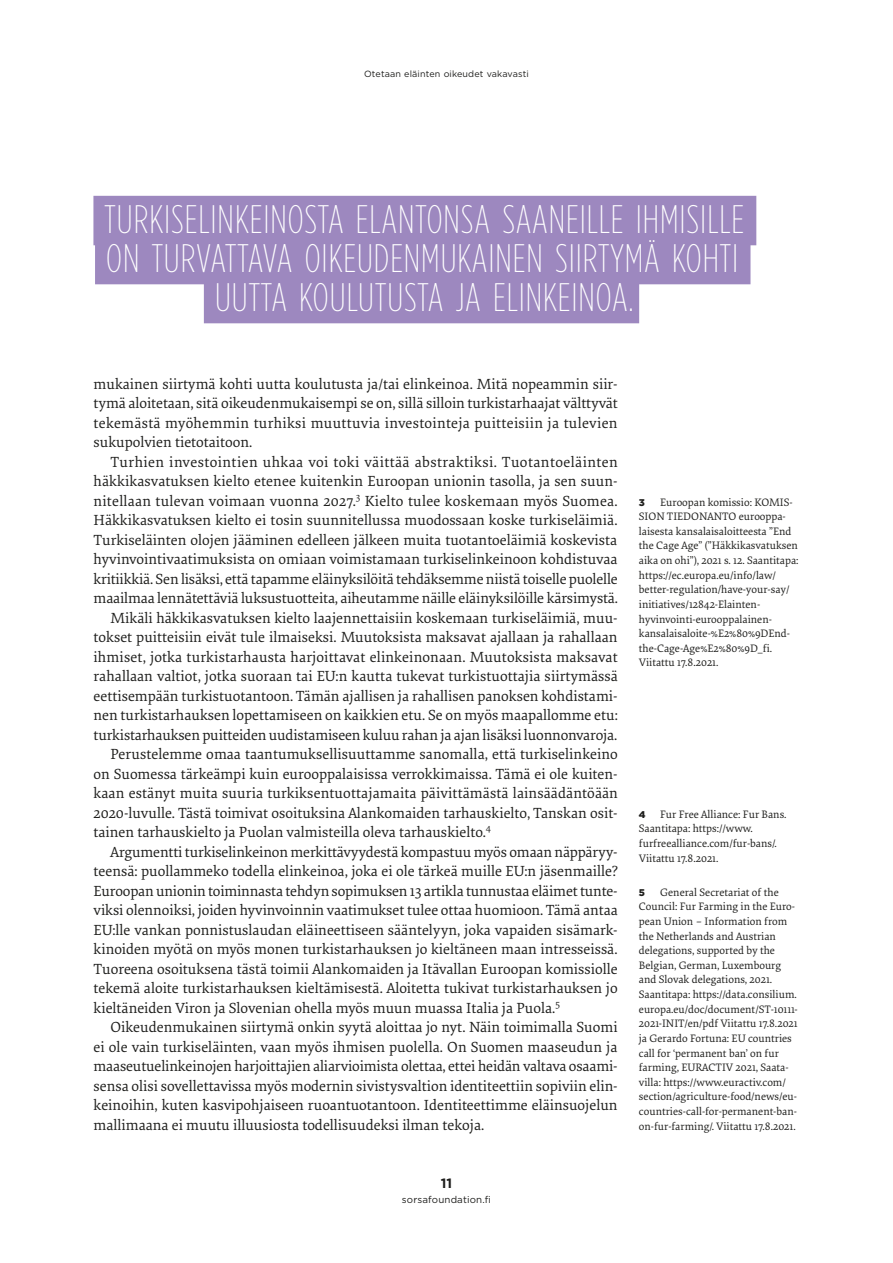
<style>
.page{position:relative;width:893px;height:1263px;background:#fff}
.page>*{position:absolute;margin:0;border:0;box-sizing:border-box;transform-origin:0 0}
.t1{font:200 39.75px/39px "Gotham Condensed";letter-spacing:.025em;color:#fff;text-align:center}
.t2{font:15.3px/19.5px "Elena Basic";color:#1d1d1b;text-align:justify}
.t3{font:15.3px "Elena Basic";letter-spacing:.025em;color:#1d1d1b}
.t4{font:700 13.5px "Gotham";color:#1d1d1b}
.t5{font:11.25px/14.7px "Elena Basic";color:#1d1d1b}
.t6{font:9.75px "Gotham";letter-spacing:.015em;color:#1d1d1b}
.t7{font:900 9.75px "Gotham";color:#1d1d1b}
.t8{font:9px "Gotham";letter-spacing:.015em;color:#1d1d1b}
</style>
<div class="page">
<div style="left:93px;top:196px;width:663px;height:49px;background:#9d88bf"></div>
<div style="left:95px;top:235px;width:655px;height:49px;background:#9d88bf"></div>
<div style="left:204px;top:274px;width:435px;height:49px;background:#9d88bf"></div>
<p class="t8" style="left:364px;top:68px;width:166px">Otetaan eläinten oikeudet vakavasti</p>
<h1 class="t1" style="left:105px;top:199px;width:641px">TURKISELINKEINOSTA ELANTONSA SAANEILLE IHMISILLE<br>ON TURVATTAVA OIKEUDENMUKAINEN SIIRTYMÄ KOHTI<br>UUTTA KOULUTUSTA JA ELINKEINOA.</h1>
<p class="t2" style="left:94px;top:373px;width:526px">mukainen siirtymä kohti uutta koulutusta ja/tai elinkeinoa. Mitä nopeammin siir&shy;tymä aloitetaan, sitä oikeudenmukaisempi se on, sillä silloin turkistarhaajat välttyvät tekemästä myöhemmin turhiksi muuttuvia investointeja puitteisiin ja tulevien sukupolvien tietotaitoon.</p>
<p class="t3" style="left:111px;top:451px;width:509px">Turhien investointien uhkaa voi toki väittää abstraktiksi. Tuotantoeläinten</p>
<p class="t2" style="left:94px;top:471px;width:526px">häkkikasvatuksen kielto etenee kuitenkin Euroopan unionin tasolla, ja sen suun-</p>
<p class="t2" style="left:94px;top:490px;width:526px">nitellaan tulevan voimaan vuonna 2027.<sup>3</sup> Kielto tulee koskemaan myös Suomea.</p>
<p class="t2" style="left:94px;top:510px;width:525px">Häkkikasvatuksen kielto ei tosin suunnitellussa muodossaan koske turkiseläimiä.</p>
<p class="t2" style="left:94px;top:529px;width:525px">Turkiseläinten olojen jääminen edelleen jälkeen muita tuotantoeläimiä koskevista</p>
<p class="t2" style="left:94px;top:549px;width:526px">hyvinvointivaatimuksista on omiaan voimistamaan turkiselinkeinoon kohdistuvaa</p>
<p class="t2" style="left:94px;top:568px;width:526px">kritiikkiä. Sen lisäksi, että tapamme eläinyksilöitä tehdäksemme niistä toiselle puolelle</p>
<p class="t2" style="left:94px;top:588px;width:526px">maailmaa lennätettäviä luksustuotteita, aiheutamme näille eläinyksilöille kärsimystä.</p>
<p class="t2" style="left:111px;top:607px;width:509px">Mikäli häkkikasvatuksen kielto laajennettaisiin koskemaan turkiseläimiä, muu-</p>
<p class="t2" style="left:94px;top:627px;width:525px">tokset puitteisiin eivät tule ilmaiseksi. Muutoksista maksavat ajallaan ja rahallaan</p>
<p class="t2" style="left:94px;top:646px;width:526px">ihmiset, jotka turkistarhausta harjoittavat elinkeinonaan. Muutoksista maksavat</p>
<p class="t2" style="left:94px;top:666px;width:526px">rahallaan valtiot, jotka suoraan tai EU:n kautta tukevat turkistuottajia siirtymässä</p>
<p class="t2" style="left:94px;top:685px;width:526px">eettisempään turkistuotantoon. Tämän ajallisen ja rahallisen panoksen kohdistami-</p>
<p class="t2" style="left:94px;top:705px;width:526px">nen turkistarhauksen lopettamiseen on kaikkien etu. Se on myös maapallomme etu:</p>
<p class="t2" style="left:94px;top:724px;width:525px">turkistarhauksen puitteiden uudistamiseen kuluu rahan ja ajan lisäksi luonnonvaroja.</p>
<p class="t2" style="left:111px;top:744px;width:509px">Perustelemme omaa taantumuksellisuuttamme sanomalla, että turkiselinkeino</p>
<p class="t2" style="left:94px;top:763px;width:526px">on Suomessa tärkeämpi kuin eurooppalaisissa verrokkimaissa. Tämä ei ole kuiten-</p>
<p class="t2" style="left:94px;top:783px;width:526px">kaan estänyt muita suuria turkiksentuottajamaita päivittämästä lainsäädäntöään</p>
<p class="t2" style="left:94px;top:802px;width:526px">2020-luvulle. Tästä toimivat osoituksina Alankomaiden tarhauskielto, Tanskan osit-</p>
<p class="t2" style="left:94px;top:822px;width:399px">tainen tarhauskielto ja Puolan valmisteilla oleva tarhauskielto.<sup>4</sup></p>
<p class="t2" style="left:111px;top:841px;width:509px">Argumentti turkiselinkeinon merkittävyydestä kompastuu myös omaan näppäryy-</p>
<p class="t2" style="left:94px;top:861px;width:526px">teensä: puollammeko todella elinkeinoa, joka ei ole tärkeä muille EU:n jäsenmaille?</p>
<p class="t2" style="left:94px;top:880px;width:526px">Euroopan unionin toiminnasta tehdyn sopimuksen 13 artikla tunnustaa eläimet tunte-</p>
<p class="t2" style="left:94px;top:900px;width:526px">viksi olennoiksi, joiden hyvinvoinnin vaatimukset tulee ottaa huomioon. Tämä antaa</p>
<p class="t2" style="left:94px;top:919px;width:526px">EU:lle vankan ponnistuslaudan eläineettiseen sääntelyyn, joka vapaiden sisämark-</p>
<p class="t2" style="left:94px;top:939px;width:526px">kinoiden myötä on myös monen turkistarhauksen jo kieltäneen maan intresseissä.</p>
<p class="t2" style="left:94px;top:958px;width:526px">Tuoreena osoituksena tästä toimii Alankomaiden ja Itävallan Euroopan komissiolle</p>
<p class="t2" style="left:94px;top:978px;width:526px">tekemä aloite turkistarhauksen kieltämisestä. Aloitetta tukivat turkistarhauksen jo</p>
<p class="t2" style="left:94px;top:997px;width:468px">kieltäneiden Viron ja Slovenian ohella myös muun muassa Italia ja Puola.<sup>5</sup></p>
<p class="t2" style="left:111px;top:1017px;width:509px">Oikeudenmukainen siirtymä onkin syytä aloittaa jo nyt. Näin toimimalla Suomi</p>
<p class="t2" style="left:94px;top:1036px;width:525px">ei ole vain turkiseläinten, vaan myös ihmisen puolella. On Suomen maaseudun ja</p>
<p class="t2" style="left:94px;top:1056px;width:526px">maaseutuelinkeinojen harjoittajien aliarvioimista olettaa, ettei heidän valtava osaami-</p>
<p class="t2" style="left:94px;top:1075px;width:526px">sensa olisi sovellettavissa myös modernin sivistysvaltion identiteettiin sopiviin elin-</p>
<p class="t2" style="left:94px;top:1095px;width:526px">keinoihin, kuten kasvipohjaiseen ruoantuotantoon. Identiteettimme eläinsuojelun</p>
<p class="t2" style="left:94px;top:1114px;width:392px">mallimaana ei muutu illuusiosta todellisuudeksi ilman tekoja.</p>
<p class="t4" style="left:441px;top:1174px;width:13px">11</p>
<p class="t6" style="left:402px;top:1193px;width:91px">sorsafoundation.fi</p>
<p class="t5" style="left:639px;top:494px;width:161px;text-indent:21px">Euroopan komissio: KOMIS-<br>SION TIEDONANTO eurooppa&shy;laisesta kansalaisaloitteesta ”End the Cage Age” (”Häkkikasvatuksen aika on ohi”), 2021 s. 12. Saantitapa: https://ec.europa.eu/info/law/ better-regulation/have-your-say/ initiatives/12842-Elainten&shy;hyvinvointi-eurooppalainen&shy;kansalaisaloite-%E2%80%9DEnd&shy;the-Cage-Age%E2%80%9D_fi.<br>Viitattu 17.8.2021.</p>
<p class="t7" style="left:639px;top:495px;width:8px">3</p>
<p class="t5" style="left:639px;top:806px;width:149px;text-indent:21px">Fur Free Alliance: Fur Bans.<br>Saantitapa: https://www. furfreealliance.com/fur-bans/.<br>Viitattu 17.8.2021.</p>
<p class="t7" style="left:639px;top:885px;width:8px">5</p>
<p class="t7" style="left:639px;top:807px;width:8px">4</p>
<p class="t5" style="left:639px;top:884px;width:160px;text-indent:21px">General Secretariat of the Council: Fur Farming in the Euro&shy;pean Union – Information from the Netherlands and Austrian delegations, supported by the Belgian, German, Luxembourg and Slovak delegations, 2021.<br>Saantitapa: https://data.consilium. europa.eu/doc/document/ST-10111- 2021-INIT/en/pdf Viitattu 17.8.2021 ja Gerardo Fortuna: EU countries call for ‘permanent ban’ on fur farming, EURACTIV 2021, Saata&shy;villa: https://www.euractiv.com/ section/agriculture-food/news/eu&shy;countries-call-for-permanent-ban&shy;on-fur-farming/. Viitattu 17.8.2021.</p>
</div>
